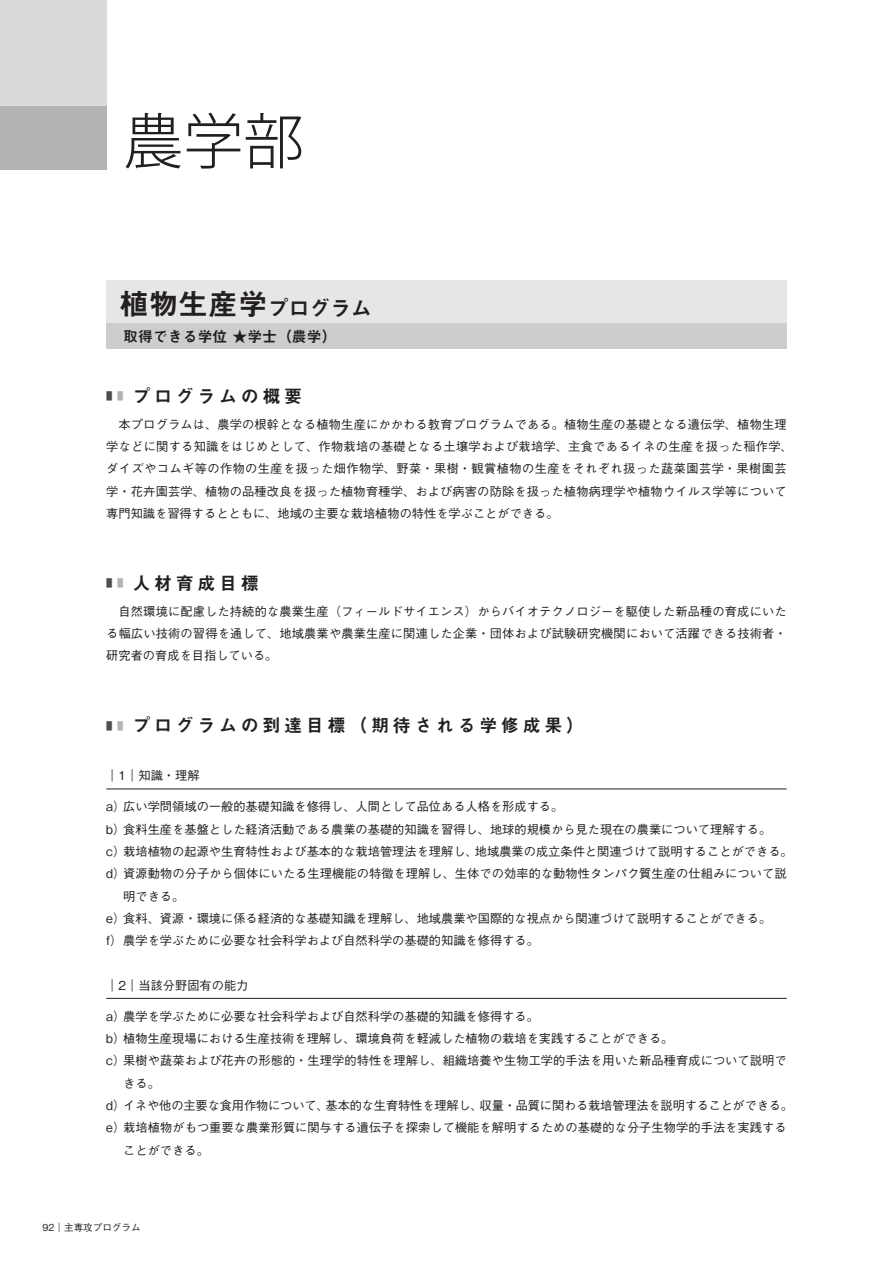
<style>
.page{position:relative;width:893px;height:1263px;background:#fff}
.page>*{position:absolute;margin:0;border:0;box-sizing:border-box;transform-origin:0 0}
.t1{font:60px "Koz Go Pro Light 90 pv RKSJ H";color:#231f20}
.t2{font:29.7px "Midashi Go Pr 6 MB31 90 pv RKSJ H";color:#231f20}
.t3{font:18px "Midashi Go Pr 6 MB31 90 pv RKSJ H";letter-spacing:.2em;color:#231f20}
.t4{font:14.85px "Midashi Go Pr 6 MB31 90 pv RKSJ H";color:#231f20}
.t5{font:12.15px/22.4px "Gothic BBB Pr 6 Medium 90 pv RKSJ V";color:#231f20}
.t6{font:9.6px "Gothic BBB Pro Medium 90 pv RKSJ H";color:#231f20}
.s1{font-size:20.85px}
</style>
<div class="page">
<div style="left:0;top:0;width:106px;height:170px;background:#dadada"></div>
<div style="left:0;top:106px;width:106px;height:64px;background:#b3b3b3"></div>
<div style="left:106px;top:281px;width:681px;height:68px;background:#e6e6e6"></div>
<div style="left:106px;top:323px;width:681px;height:26px;background:#cdcdcd"></div>
<hr style="left:106px;top:789px;width:681px;height:1px;background:#231f20">
<hr style="left:106px;top:998px;width:681px;height:1px;background:#231f20">
<h1 class="t1" style="left:123px;top:118px;width:182px">農学部</h1>
<h2 class="t2" style="left:119px;top:293px;width:254px">植物生産学<span class="s1">プログラム</span></h2>
<p class="t4" style="left:123px;top:330px;width:215px">取得できる学位 ★学士（農学）</p>
<h3 class="t3" style="left:106px;top:389px;width:198px"><sup>■</sup> <sup>■</sup> プログラムの概要</h3>
<p class="t5" style="left:106px;top:414px;width:688px;text-indent:12px">本プログラムは、農学の根幹となる植物生産にかかわる教育プログラムである。植物生産の基礎となる遺伝学、植物生理学などに関する知識をはじめとして、作物栽培の基礎となる土壌学および栽培学、主食であるイネの生産を扱った稲作学、ダイズやコムギ等の作物の生産を扱った畑作物学、野菜・果樹・観賞植物の生産をそれぞれ扱った蔬菜園芸学・果樹園芸学・花卉園芸学、植物の品種改良を扱った植物育種学、および病害の防除を扱った植物病理学や植物ウイルス学等について専門知識を習得するとともに、地域の主要な栽培植物の特性を学ぶことができる。</p>
<h3 class="t3" style="left:106px;top:576px;width:154px"><sup>■</sup> <sup>■</sup> 人材育成目標</h3>
<p class="t5" style="left:106px;top:602px;width:682px;text-align:justify;text-indent:12px">自然環境に配慮した持続的な農業生産（フィールドサイエンス）からバイオテクノロジーを駆使した新品種の育成にいたる幅広い技術の習得を通して、地域農業や農業生産に関連した企業・団体および試験研究機関において活躍できる技術者・研究者の育成を目指している。</p>
<h3 class="t3" style="left:106px;top:719px;width:479px"><sup>■</sup> <sup>■</sup> プログラムの到達目標（期待される学修成果）</h3>
<p class="t5" style="left:106px;top:766px;width:95px">｜1｜知識・理解</p>
<p class="t5" style="left:106px;top:797px;width:459px">a）広い学問領域の一般的基礎知識を修得し、人間として品位ある人格を形成する。</p>
<p class="t5" style="left:106px;top:819px;width:666px">b）食料生産を基盤とした経済活動である農業の基礎的知識を習得し、地球的規模から見た現在の農業について理解する。</p>
<p class="t5" style="left:106px;top:842px;width:688px">c）栽培植物の起源や生育特性および基本的な栽培管理法を理解し、地域農業の成立条件と関連づけて説明することができる。</p>
<p class="t5" style="left:106px;top:864px;width:682px">d）資源動物の分子から個体にいたる生理機能の特徴を理解し、生体での効率的な動物性タンパク質生産の仕組みについて説</p>
<p class="t5" style="left:123px;top:886px;width:63px">明できる。</p>
<p class="t5" style="left:106px;top:909px;width:666px">e）食料、資源・環境に係る経済的な基礎知識を理解し、地域農業や国際的な視点から関連づけて説明することができる。</p>
<p class="t5" style="left:106px;top:931px;width:434px">f） 農学を学ぶために必要な社会科学および自然科学の基礎的知識を修得する。</p>
<p class="t5" style="left:106px;top:976px;width:144px">｜2｜当該分野固有の能力</p>
<p class="t5" style="left:106px;top:1007px;width:434px">a）農学を学ぶために必要な社会科学および自然科学の基礎的知識を修得する。</p>
<p class="t5" style="left:106px;top:1029px;width:569px">b）植物生産現場における生産技術を理解し、環境負荷を軽減した植物の栽培を実践することができる。</p>
<p class="t5" style="left:106px;top:1051px;width:682px">c）果樹や蔬菜および花卉の形態的・生理学的特性を理解し、組織培養や生物工学的手法を用いた新品種育成について説明で</p>
<p class="t5" style="left:123px;top:1073px;width:38px">きる。</p>
<p class="t5" style="left:106px;top:1096px;width:688px">d）イネや他の主要な食用作物について、基本的な生育特性を理解し、収量・品質に関わる栽培管理法を説明することができる。</p>
<p class="t5" style="left:106px;top:1118px;width:682px">e）栽培植物がもつ重要な農業形質に関与する遺伝子を探索して機能を解明するための基礎的な分子生物学的手法を実践する</p>
<p class="t5" style="left:123px;top:1140px;width:87px">ことができる。</p>
<p class="t6" style="left:43px;top:1224px;width:100px">92｜主専攻プログラム</p>
</div>
